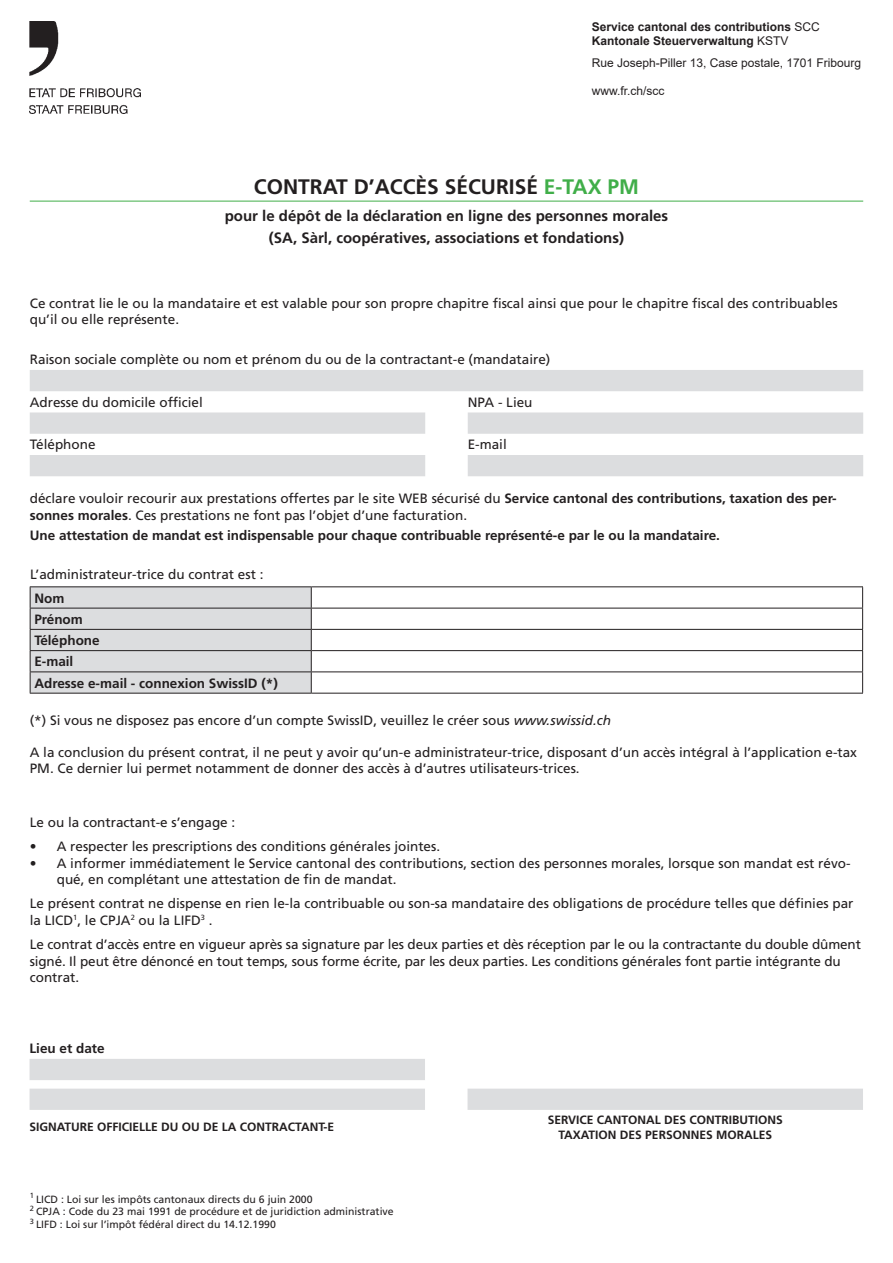
<style>
.page{position:relative;width:893px;height:1263px;background:#fff}
.page>*{position:absolute;margin:0;border:0;box-sizing:border-box;transform-origin:0 0}
.t1{font:700 21px "Frutiger LT Std";color:#231f20}
.t2{font:700 15px/22.2px "Frutiger LT Std";color:#231f20;text-align:center}
.t3{font:13.5px/16.2px "Frutiger LT Std";color:#231f20}
.t4{font:700 13.5px/21.3px "Frutiger LT Std";color:#231f20}
.t5{font:700 12px/14.4px "Frutiger LT Std";color:#231f20;text-align:center}
.t6{font:700 12px/14.4px "Arial";color:#231f20}
.t7{font:12px "Arial";color:#231f20}
.t8{font:10.5px/12.6px "Frutiger LT Std";color:#231f20}
.s1{font-weight:400}
.s2{color:#40ae49}
.s3{font-weight:700}
.s4{font-style:italic}
</style>
<div class="page">
<hr style="left:30px;top:201px;width:833px;height:1px;background:#40ae49">
<svg style="left:30px;top:370px;width:833px;height:106px;fill:#dcdddf"></svg>
<svg style="left:30px;top:1059px;width:833px;height:51px"></svg>
<hr style="left:30px;top:586px;width:281px;height:1px;background:#231f20">
<hr style="left:311px;top:586px;width:552px;height:1px;background:#231f20">
<hr style="left:311px;top:608px;width:552px;height:1px;background:#231f20">
<hr style="left:311px;top:629px;width:552px;height:1px;background:#231f20">
<hr style="left:311px;top:650px;width:552px;height:1px;background:#231f20">
<hr style="left:311px;top:671px;width:552px;height:1px;background:#231f20">
<svg style="left:30px;top:587px;width:282px;height:106px;background:#d2d3d5"></svg>
<svg style="left:862px;top:587px;width:1px;height:106px"></svg>
<hr style="left:30px;top:693px;width:281px;height:1px;background:#231f20">
<hr style="left:311px;top:693px;width:552px;height:1px;background:#231f20">
<img style="left:30px;top:22px;width:110px;height:91px">
<p class="t6" style="left:592px;top:19px;width:230px">Service cantonal des contributions <span class="s1">SCC<br></span>Kantonale Steuerverwaltung <span class="s1">KSTV</span></p>
<p class="t7" style="left:592px;top:54px;width:271px">Rue Joseph-Piller 13, Case postale, 1701 Fribourg</p>
<p class="t7" style="left:592px;top:83px;width:74px">www.fr.ch/scc</p>
<h1 class="t1" style="left:254px;top:175px;width:387px">CONTRAT D’ACCÈS SÉCURISÉ <span class="s2">E-TAX PM</span></h1>
<p class="t2" style="left:225px;top:205px;width:445px">pour le dépôt de la déclaration en ligne des personnes morales (SA, Sàrl, coopératives, associations et fondations)</p>
<p class="t3" style="left:30px;top:295px;width:809px">Ce contrat lie le ou la mandataire et est valable pour son propre chapitre fiscal ainsi que pour le chapitre fiscal des contribuables qu’il ou elle représente.</p>
<p class="t3" style="left:30px;top:352px;width:522px">Raison sociale complète ou nom et prénom du ou de la contractant-e (mandataire)</p>
<p class="t3" style="left:30px;top:394px;width:175px">Adresse du domicile officiel</p>
<p class="t3" style="left:468px;top:394px;width:66px">NPA - Lieu</p>
<p class="t3" style="left:30px;top:437px;width:67px">Téléphone</p>
<p class="t3" style="left:468px;top:437px;width:41px">E-mail</p>
<p class="t3" style="left:30px;top:491px;width:808px">déclare vouloir recourir aux prestations offertes par le site WEB sécurisé du <span class="s3">Service cantonal des contributions, taxation des per&shy;sonnes morales</span>. Ces prestations ne font pas l’objet d’une facturation.</p>
<p class="t4" style="left:30px;top:525px;width:692px">Une attestation de mandat est indispensable pour chaque contribuable représenté-e par le ou la mandataire.</p>
<p class="t3" style="left:30px;top:566px;width:235px">L’administrateur-trice du contrat est :</p>
<p class="t4" style="left:34px;top:587px;width:245px">Nom<br>Prénom<br>Téléphone<br>E-mail<br>Adresse e-mail - connexion SwissID (*)</p>
<p class="t3" style="left:30px;top:712px;width:583px">(*) Si vous ne disposez pas encore d’un compte SwissID, veuillez le créer sous <span class="s4">www.swissid.ch</span></p>
<p class="t3" style="left:30px;top:744px;width:829px">A la conclusion du présent contrat, il ne peut y avoir qu’un-e administrateur-trice, disposant d’un accès intégral à l’application e-tax<br>PM. Ce dernier lui permet notamment de donner des accès à d’autres utilisateurs-trices.</p>
<p class="t3" style="left:30px;top:814px;width:207px">Le ou la contractant-e s’engage :</p>
<p class="t3" style="left:30px;top:838px;width:412px">• A respecter les prescriptions des conditions générales jointes.</p>
<p class="t3" style="left:57px;top:855px;width:795px;text-indent:-27px">• A informer immédiatement le Service cantonal des contributions, section des personnes morales, lorsque son mandat est révo&shy;qué, en complétant une attestation de fin de mandat.</p>
<p class="t3" style="left:30px;top:896px;width:825px">Le présent contrat ne dispense en rien le-la contribuable ou son-sa mandataire des obligations de procédure telles que définies par la LICD<sup>1</sup>, le CPJA<sup>2</sup> ou la LIFD<sup>3</sup> .</p>
<p class="t3" style="left:30px;top:936px;width:833px">Le contrat d’accès entre en vigueur après sa signature par les deux parties et dès réception par le ou la contractante du double dûment signé. Il peut être dénoncé en tout temps, sous forme écrite, par les deux parties. Les conditions générales font partie intégrante du contrat.</p>
<p class="t4" style="left:30px;top:1038px;width:77px">Lieu et date</p>
<p class="t5" style="left:30px;top:1120px;width:306px">SIGNATURE OFFICIELLE DU OU DE LA CONTRACTANT-E</p>
<p class="t5" style="left:548px;top:1113px;width:237px">SERVICE CANTONAL DES CONTRIBUTIONS<br>TAXATION DES PERSONNES MORALES</p>
<p class="t8" style="left:30px;top:1193px;width:365px"><sup>1</sup> LICD : Loi sur les impôts cantonaux directs du 6 juin 2000<br><sup>2</sup> CPJA : Code du 23 mai 1991 de procédure et de juridiction administrative<br><sup>3</sup> LIFD : Loi sur l’impôt fédéral direct du 14.12.1990</p>
</div>
